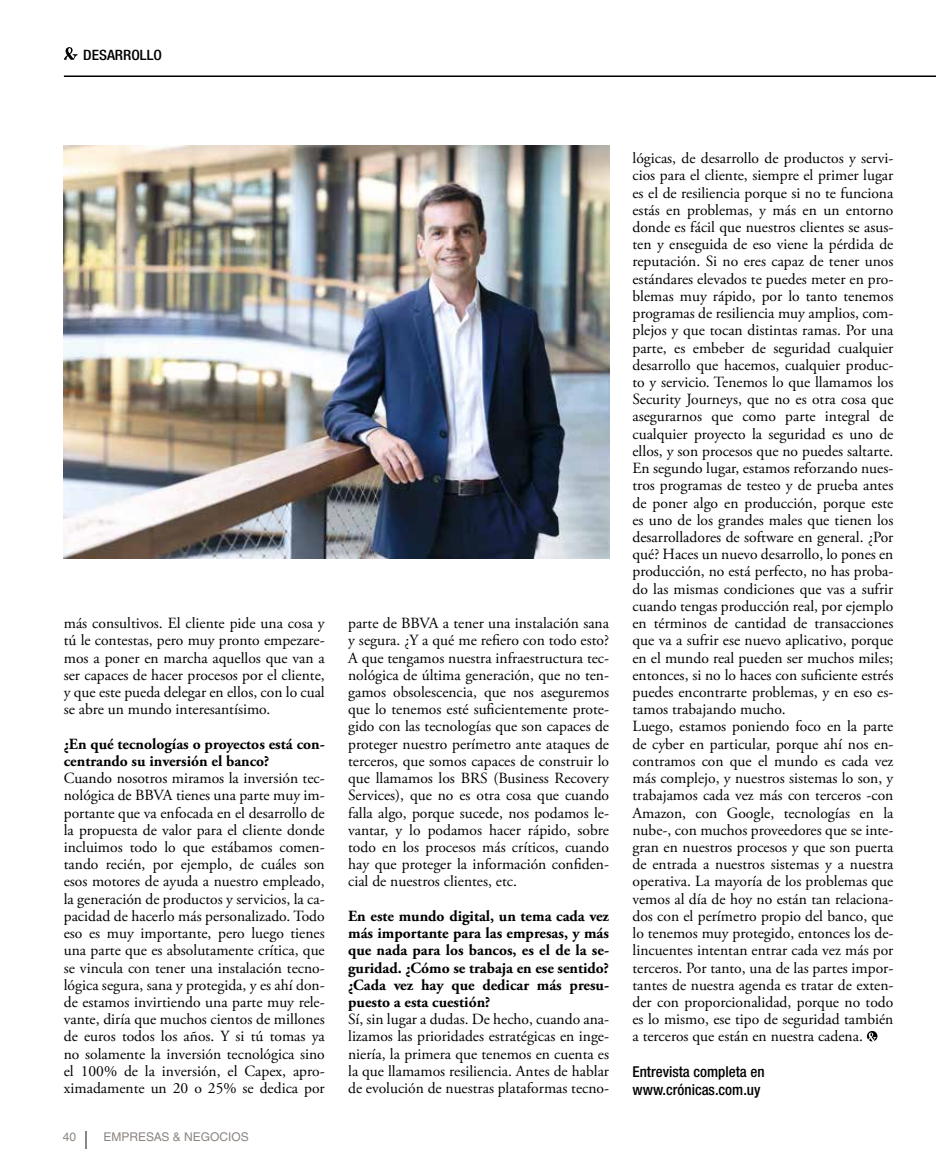
<style>
.page{position:relative;width:936px;height:1170px;background:#fff}
.page>*{position:absolute;margin:0;border:0;box-sizing:border-box;transform-origin:0 0}
.t1{font:15.6px/17.2px "Adobe Garamond Pro";color:#000;text-align:justify}
.t2{font:700 15.6px/17.2px "Adobe Garamond Pro";color:#000}
.t3{font:500 condensed 15px/18.6px "Helvetica Neue LT Std";color:#000}
.t4{font:500 condensed 14.25px "Helvetica Neue";color:#000;scale:1.07 1}
.t5{font:12px "Helvetica LT Std";color:#8c8682}
</style>
<div class="page">
<svg style="left:86px;top:1131px;width:1px;height:17px"></svg>
<svg style="left:64px;top:47px;width:14px;height:13px"></svg>
<hr style="left:64px;top:75px;width:871px;height:2px;background:#000">
<img style="left:64px;top:146px;width:545px;height:413px">
<svg style="left:867px;top:1031px;width:10px;height:10px"></svg>
<p class="t4" style="left:83px;top:46px;width:75px">DESARROLLO</p>
<p class="t1" style="left:64px;top:615px;width:262px">más consultivos. El cliente pide una cosa y tú le contestas, pero muy pronto empezare&shy;mos a poner en marcha aquellos que van a ser capaces de hacer procesos por el cliente, y que este pueda delegar en ellos, con lo cual se abre un mundo interesantísimo.</p>
<p class="t2" style="left:64px;top:735px;width:262px">¿En qué tecnologías o proyectos está con&shy;centrando su inversión el banco?</p>
<p class="t1" style="left:64px;top:770px;width:262px">Cuando nosotros miramos la inversión tec&shy;nológica de BBVA tienes una parte muy im&shy;portante que va enfocada en el desarrollo de la propuesta de valor para el cliente donde incluimos todo lo que estábamos comen&shy;tando recién, por ejemplo, de cuáles son esos motores de ayuda a nuestro empleado, la generación de productos y servicios, la ca&shy;pacidad de hacerlo más personalizado. Todo eso es muy importante, pero luego tienes una parte que es absolutamente crítica, que se vincula con tener una instalación tecno&shy;lógica segura, sana y protegida, y es ahí don&shy;de estamos invirtiendo una parte muy rele&shy;vante, diría que muchos cientos de millones de euros todos los años. Y si tú tomas ya no solamente la inversión tecnológica sino el 100% de la inversión, el Capex, apro&shy;ximadamente un 20 o 25% se dedica por</p>
<p class="t5" style="left:63px;top:1129px;width:15px">40</p>
<p class="t5" style="left:103px;top:1129px;width:147px">EMPRESAS &amp; NEGOCIOS</p>
<p class="t1" style="left:348px;top:615px;width:262px">parte de BBVA a tener una instalación sana y segura. ¿Y a qué me refiero con todo esto?<br>A que tengamos nuestra infraestructura tec&shy;nológica de última generación, que no ten&shy;gamos obsolescencia, que nos aseguremos que lo tenemos esté suficientemente prote&shy;gido con las tecnologías que son capaces de proteger nuestro perímetro ante ataques de terceros, que somos capaces de construir lo que llamamos los BRS (Business Recovery Services), que no es otra cosa que cuando falla algo, porque sucede, nos podamos le&shy;vantar, y lo podamos hacer rápido, sobre todo en los procesos más críticos, cuando hay que proteger la información confiden&shy;cial de nuestros clientes, etc.</p>
<p class="t2" style="left:348px;top:907px;width:262px;text-align:justify">En este mundo digital, un tema cada vez más importante para las empresas, y más que nada para los bancos, es el de la se&shy;guridad. ¿Cómo se trabaja en ese sentido? ¿Cada vez hay que dedicar más presu&shy;puesto a esta cuestión?</p>
<p class="t1" style="left:348px;top:1011px;width:262px">Sí, sin lugar a dudas. De hecho, cuando ana&shy;lizamos las prioridades estratégicas en inge&shy;niería, la primera que tenemos en cuenta es la que llamamos resiliencia. Antes de hablar de evolución de nuestras plataformas tecno-</p>
<p class="t1" style="left:632px;top:150px;width:262px;text-align:left">lógicas, de desarrollo de productos y servi&shy;cios para el cliente, siempre el primer lugar es el de resiliencia porque si no te funciona estás en problemas, y más en un entorno donde es fácil que nuestros clientes se asus&shy;ten y enseguida de eso viene la pérdida de reputación. Si no eres capaz de tener unos estándares elevados te puedes meter en pro&shy;blemas muy rápido, por lo tanto tenemos programas de resiliencia muy amplios, com&shy;plejos y que tocan distintas ramas. Por una parte, es embeber de seguridad cualquier desarrollo que hacemos, cualquier produc&shy;to y servicio. Tenemos lo que llamamos los Security Journeys, que no es otra cosa que asegurarnos que como parte integral de cualquier proyecto la seguridad es uno de ellos, y son procesos que no puedes saltarte.<br>En segundo lugar, estamos reforzando nues&shy;tros programas de testeo y de prueba antes de poner algo en producción, porque este es uno de los grandes males que tienen los desarrolladores de software en general. ¿Por qué? Haces un nuevo desarrollo, lo pones en producción, no está perfecto, no has proba&shy;do las mismas condiciones que vas a sufrir cuando tengas producción real, por ejemplo en términos de cantidad de transacciones que va a sufrir ese nuevo aplicativo, porque en el mundo real pueden ser muchos miles; entonces, si no lo haces con suficiente estrés puedes encontrarte problemas, y en eso es&shy;tamos trabajando mucho.<br>Luego, estamos poniendo foco en la parte de cyber en particular, porque ahí nos en&shy;contramos con que el mundo es cada vez más complejo, y nuestros sistemas lo son, y trabajamos cada vez más con terceros -con Amazon, con Google, tecnologías en la nube-, con muchos proveedores que se inte&shy;gran en nuestros procesos y que son puerta de entrada a nuestros sistemas y a nuestra operativa. La mayoría de los problemas que vemos al día de hoy no están tan relaciona&shy;dos con el perímetro propio del banco, que lo tenemos muy protegido, entonces los de&shy;lincuentes intentan entrar cada vez más por terceros. Por tanto, una de las partes impor&shy;tantes de nuestra agenda es tratar de exten&shy;der con proporcionalidad, porque no todo es lo mismo, ese tipo de seguridad también a terceros que están en nuestra cadena.</p>
<p class="t3" style="left:632px;top:1061px;width:134px">Entrevista completa en www.crónicas.com.uy</p>
</div>
